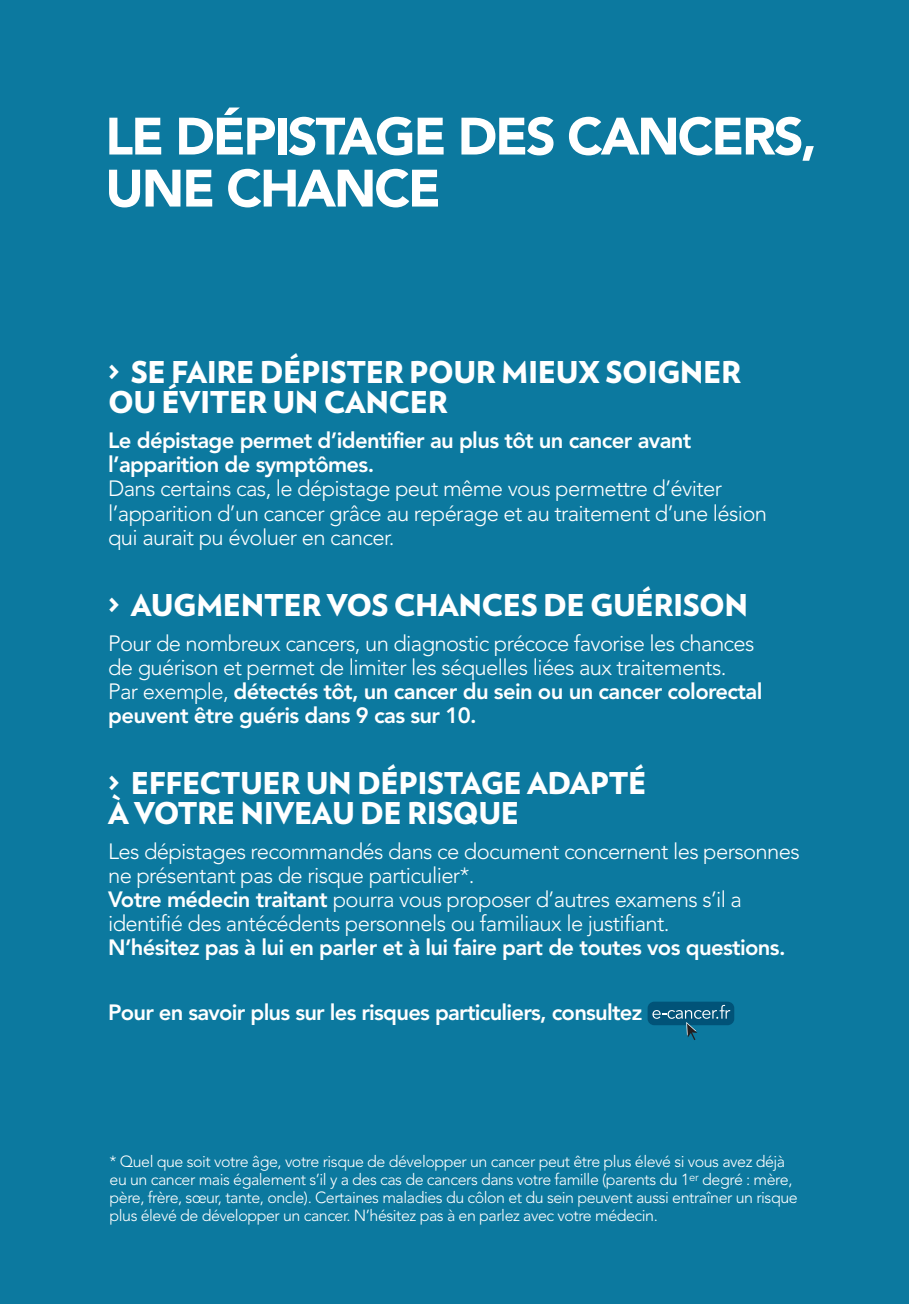
<style>
.page{position:relative;width:909px;height:1304px;background:#fff}
.page>*{position:absolute;margin:0;border:0;box-sizing:border-box;transform-origin:0 0}
.t1{font:900 52px/52px "Avenir LT Std";letter-spacing:-.04em;color:#fff}
.t2{font:900 30px/30px "Verlag";letter-spacing:-.015em;color:#fff}
.t3{font:300 22px/24px "Avenir LT Std";letter-spacing:-.03em;color:#fff}
.t4{font:800 22px/24px "Avenir LT Std";letter-spacing:-.03em;color:#fff}
.t5{font:300 16px/18px "Avenir LT Std";letter-spacing:-.03em;color:#fff}
.s1{font-weight:800}
</style>
<div class="page">
<div style="left:0;top:0;width:908px;height:1303px;background:#0c799f"></div>
<div style="left:647px;top:1001px;width:87px;height:24px;background:#015378;border-radius:7px"></div>
<svg style="left:652px;top:1004px;width:78px;height:36px"></svg>
<h1 class="t1" style="left:105px;top:110px;width:713px">LE DÉPISTAGE DES CANCERS,<br>UNE CHANCE</h1>
<h2 class="t2" style="left:108px;top:355px;width:634px">&gt; SE FAIRE DÉPISTER POUR MIEUX SOIGNER<br>OU ÉVITER UN CANCER</h2>
<p class="t4" style="left:108px;top:429px;width:584px">Le dépistage permet d’identifier au plus tôt un cancer avant l’apparition de symptômes.</p>
<p class="t3" style="left:108px;top:477px;width:660px">Dans certains cas, le dépistage peut même vous permettre d’éviter l’apparition d’un cancer grâce au repérage et au traitement d’une lésion qui aurait pu évoluer en cancer.</p>
<h2 class="t2" style="left:108px;top:588px;width:641px">&gt; AUGMENTER VOS CHANCES DE GUÉRISON</h2>
<p class="t3" style="left:108px;top:631px;width:655px">Pour de nombreux cancers, un diagnostic précoce favorise les chances de guérison et permet de limiter les séquelles liées aux traitements.<br>Par exemple, <span class="s1">détectés tôt, un cancer du sein ou un cancer colorectal peuvent être guéris dans 9 cas sur 10.</span></p>
<h2 class="t2" style="left:108px;top:766px;width:539px">&gt; EFFECTUER UN DÉPISTAGE ADAPTÉ<br>À VOTRE NIVEAU DE RISQUE</h2>
<p class="t3" style="left:108px;top:839px;width:693px">Les dépistages recommandés dans ce document concernent les personnes ne présentant pas de risque particulier*.<br><span class="s1">Votre médecin traitant</span> pourra vous proposer d’autres examens s’il a identifié des antécédents personnels ou familiaux le justifiant.</p>
<p class="t4" style="left:108px;top:935px;width:678px">N’hésitez pas à lui en parler et à lui faire part de toutes vos questions.</p>
<p class="t4" style="left:108px;top:1000px;width:535px">Pour en savoir plus sur les risques particuliers, consultez</p>
<p class="t5" style="left:109px;top:1152px;width:689px">* Quel que soit votre âge, votre risque de développer un cancer peut être plus élevé si vous avez déjà eu un cancer mais également s’il y a des cas de cancers dans votre famille (parents du 1<sup>er</sup> degré : mère, père, frère, sœur, tante, oncle). Certaines maladies du côlon et du sein peuvent aussi entraîner un risque plus élevé de développer un cancer. N’hésitez pas à en parlez avec votre médecin.</p>
</div>
